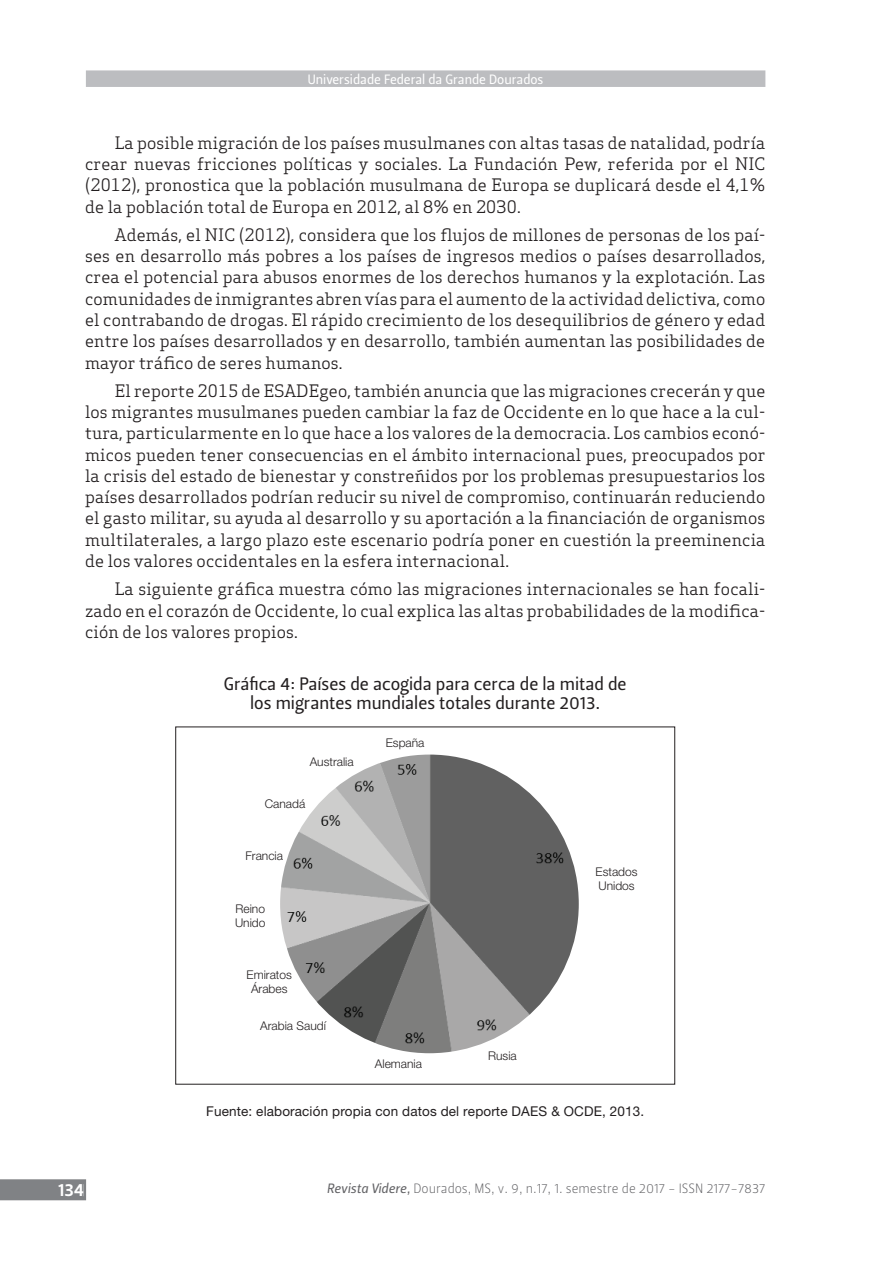
<style>
.page{position:relative;width:893px;height:1263px;background:#fff}
.page>*{position:absolute;margin:0;border:0;box-sizing:border-box;transform-origin:0 0}
.t1{font:18px/19.5px "Leitura Sans Grot 2";color:#231f20;text-align:center}
.t2{font:18px "Leitura Sans Grot 3";color:#fff}
.t3{font:16.8px/21.3px "Apex Serif";letter-spacing:.01em;color:#231f20;text-align:justify}
.t4{font:13.5px "Leitura Sans Grot 1";color:#636366}
.t5{font:13.5px "Helvetica Neue LT Pro";letter-spacing:.01em;color:#231f20}
.t6{font:13.5px "Leitura Sans Grot 2";color:#fff}
.t7{font:300 12px/14.4px "Helvetica Neue LT Pro";color:#231f20}
.s1{font-family:"Leitura Sans Italic 2"}
</style>
<div class="page">
<div style="left:86px;top:70px;width:679px;height:17px;background:#bcbdc0"></div>
<div style="left:0;top:1179px;width:86px;height:21px;background:#808285"></div>
<div style="left:59px;top:1184px;width:24px;height:12px;background:#808285"></div>
<img style="left:280px;top:754px;width:299px;height:299px;border-radius:149px">
<p class="t6" style="left:308px;top:71px;width:237px">Universidade Federal da Grande Dourados</p>
<p class="t3" style="left:85px;top:132px;width:682px;text-indent:30px">La posible migración de los países musulmanes con altas tasas de natalidad, podría crear nuevas fricciones políticas y sociales. La Fundación Pew, referida por el NIC (2012), pronostica que la población musulmana de Europa se duplicará desde el 4,1% de la población total de Europa en 2012, al 8% en 2030.</p>
<p class="t3" style="left:85px;top:224px;width:682px;text-indent:30px">Además, el NIC (2012), considera que los flujos de millones de personas de los paí&shy;ses en desarrollo más pobres a los países de ingresos medios o países desarrollados, crea el potencial para abusos enormes de los derechos humanos y la explotación. Las comunidades de inmigrantes abren vías para el aumento de la actividad delictiva, como el contrabando de drogas. El rápido crecimiento de los desequilibrios de género y edad entre los países desarrollados y en desarrollo, también aumentan las posibilidades de mayor tráfico de seres humanos.</p>
<p class="t3" style="left:85px;top:380px;width:682px;text-indent:30px">El reporte 2015 de ESADEgeo, también anuncia que las migraciones crecerán y que los migrantes musulmanes pueden cambiar la faz de Occidente en lo que hace a la cul&shy;tura, particularmente en lo que hace a los valores de la democracia. Los cambios econó&shy;micos pueden tener consecuencias en el ámbito internacional pues, preocupados por la crisis del estado de bienestar y constreñidos por los problemas presupuestarios los países desarrollados podrían reducir su nivel de compromiso, continuarán reduciendo el gasto militar, su ayuda al desarrollo y su aportación a la financiación de organismos multilaterales, a largo plazo este escenario podría poner en cuestión la preeminencia de los valores occidentales en la esfera internacional.</p>
<p class="t3" style="left:85px;top:578px;width:682px;text-indent:30px">La siguiente gráfica muestra cómo las migraciones internacionales se han focali&shy;zado en el corazón de Occidente, lo cual explica las altas probabilidades de la modifica&shy;ción de los valores propios.</p>
<p class="t1" style="left:224px;top:674px;width:404px">Gráfica 4: Países de acogida para cerca de la mitad de los migrantes mundiales totales durante 2013.</p>
<p class="t7" style="left:310px;top:754px;width:46px">Australia</p>
<p class="t7" style="left:265px;top:797px;width:42px">Canadá</p>
<p class="t7" style="left:245px;top:848px;width:39px">Francia</p>
<p class="t7" style="left:235px;top:901px;width:32px">Reino<br>Unido</p>
<p class="t7" style="left:247px;top:967px;width:47px;text-align:center">Emiratos<br>Árabes</p>
<p class="t7" style="left:260px;top:1018px;width:67px">Arabia Saudí</p>
<p class="t7" style="left:386px;top:735px;width:40px">España</p>
<p class="t7" style="left:375px;top:1056px;width:49px">Alemania</p>
<p class="t7" style="left:488px;top:1048px;width:30px">Rusia</p>
<p class="t7" style="left:596px;top:864px;width:44px">Estados<br>Unidos</p>
<p class="t2" style="left:58px;top:1179px;width:27px">134</p>
<p class="t5" style="left:206px;top:1103px;width:440px">Fuente: elaboración propia con datos del reporte DAES &amp; OCDE, 2013.</p>
<p class="t4" style="left:327px;top:1180px;width:440px"><span class="s1">Revista Videre,</span> Dourados, MS, v. 9, n.17, 1. semestre de 2017 - ISSN 2177-7837</p>
</div>
